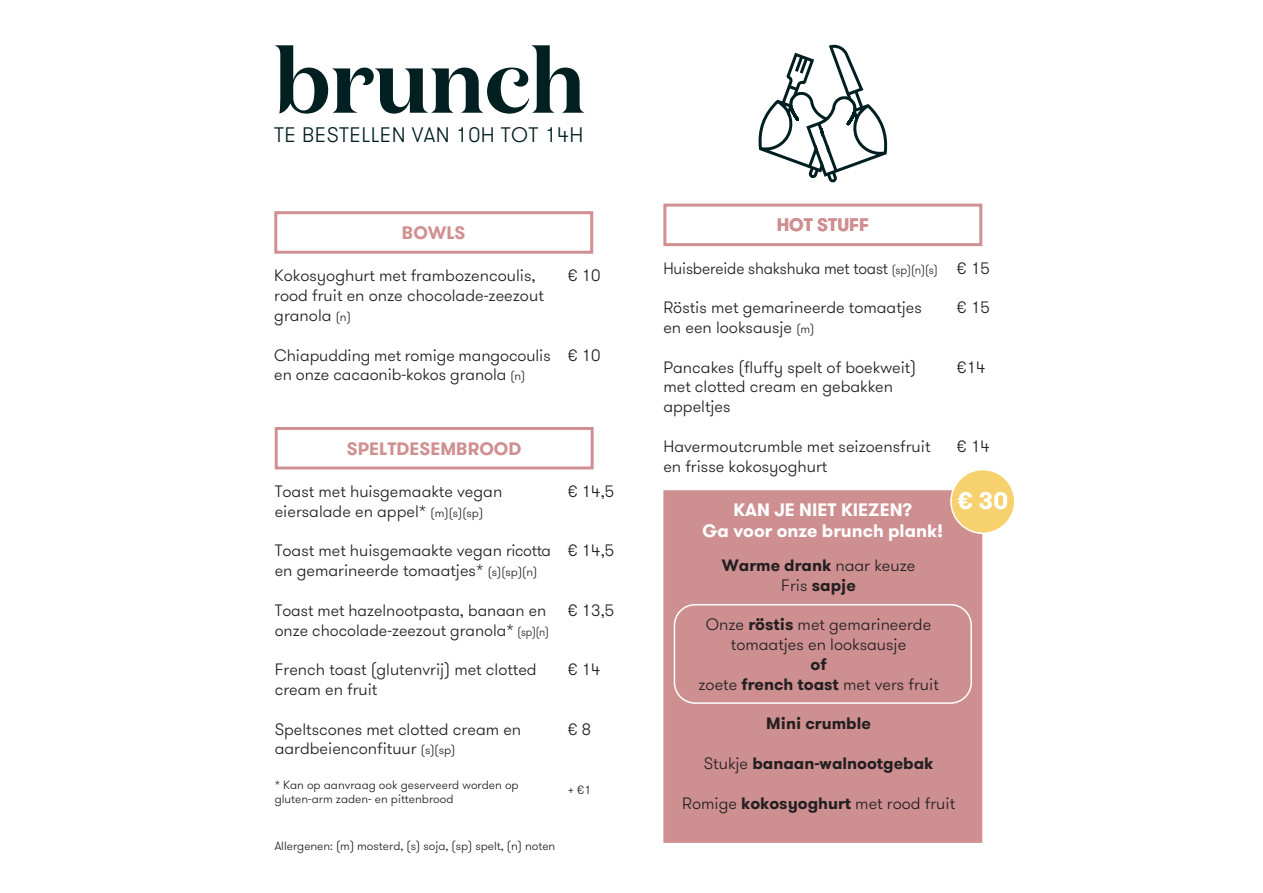
<style>
.page{position:relative;width:1263px;height:893px;background:#fff}
.page>*{position:absolute;margin:0;border:0;box-sizing:border-box;transform-origin:0 0}
.t1{font:600 90px "Domaine Disp";color:#022022}
.t2{font:700 24px "GT Walsheim";color:#fff}
.t3{font:300 21px "GT Walsheim";letter-spacing:.02em;color:#022022}
.t4{font:700 18px/21.6px "GT Walsheim";color:#fff;text-align:center}
.t5{font:700 18px "GT Walsheim";color:#d09092}
.t6{font:300 16.5px/19.8px "GT Walsheim";color:#231f20}
.t7{font:700 16.5px/19.8px "GT Walsheim";color:#231f20;text-align:center}
.t8{font:300 16.5px "GT Walsheim";color:#231f20;scale:.95 1}
.t9{font:300 12px/14.4px "GT Walsheim";color:#231f20}
.s1{font-size:12px}
.s2{font-weight:300}
.s3{font-weight:700}
</style>
<div class="page">
<div style="left:274px;top:211px;width:319px;height:43px;border:3px solid #d09092"></div>
<div style="left:275px;top:427px;width:319px;height:42px;border:3px solid #d09092"></div>
<svg style="left:758px;top:44px;width:130px;height:139px"></svg>
<div style="left:663px;top:204px;width:319px;height:42px;border:3px solid #d09092"></div>
<div style="left:663px;top:490px;width:319px;height:353px;background:#ce8f91;border:3px solid #d09092"></div>
<div style="left:674px;top:604px;width:298px;height:100px;border:2px solid #fff;border-radius:21px"></div>
<div style="left:951px;top:469px;width:64px;height:64px;background:#f7d16d;border-radius:50%"></div>
<div style="left:950px;top:469px;width:65px;height:65px;border:2px solid #fff;border-radius:50%"></div>
<h1 class="t1" style="left:274px;top:23px;width:313px">brunch</h1>
<p class="t3" style="left:274px;top:122px;width:311px">TE BESTELLEN VAN 10H TOT 14H</p>
<p class="t5" style="left:402px;top:221px;width:65px">BOWLS</p>
<p class="t6" style="left:274px;top:266px;width:271px">Kokosyoghurt met frambozencoulis, rood fruit en onze chocolade-zeezout granola <span class="s1">(n)</span></p>
<p class="t6" style="left:274px;top:345px;width:278px">Chiapudding met romige mangocoulis en onze cacaonib-kokos granola <span class="s1">(n)</span></p>
<p class="t6" style="left:568px;top:266px;width:35px">€ 10</p>
<p class="t6" style="left:568px;top:345px;width:35px">€ 10</p>
<p class="t5" style="left:347px;top:437px;width:176px">SPELTDESEMBROOD</p>
<p class="t6" style="left:275px;top:481px;width:229px">Toast met huisgemaakte vegan eiersalade en appel* <span class="s1">(m)(s)(sp)</span></p>
<p class="t6" style="left:275px;top:541px;width:278px">Toast met huisgemaakte vegan ricotta en gemarineerde tomaatjes* <span class="s1">(s)(sp)(n)</span></p>
<p class="t6" style="left:275px;top:600px;width:276px">Toast met hazelnootpasta, banaan en onze chocolade-zeezout granola* <span class="s1">(sp)(n)</span></p>
<p class="t6" style="left:275px;top:659px;width:263px">French toast (glutenvrij) met clotted cream en fruit</p>
<p class="t6" style="left:275px;top:719px;width:248px">Speltscones met clotted cream en aardbeienconfituur <span class="s1">(s)(sp)</span></p>
<p class="t9" style="left:275px;top:777px;width:246px">* Kan op aanvraag ook geserveerd worden op gluten-arm zaden- en pittenbrood</p>
<p class="t6" style="left:568px;top:481px;width:48px">€ 14,5</p>
<p class="t6" style="left:568px;top:541px;width:48px">€ 14,5</p>
<p class="t6" style="left:568px;top:600px;width:48px">€ 13,5</p>
<p class="t6" style="left:568px;top:659px;width:35px">€ 14</p>
<p class="t6" style="left:568px;top:719px;width:25px">€ 8</p>
<p class="t9" style="left:568px;top:782px;width:25px">+ €1</p>
<p class="t9" style="left:275px;top:839px;width:282px">Allergenen: (m) mosterd, (s) soja, (sp) spelt, (n) noten</p>
<p class="t5" style="left:777px;top:213px;width:94px">HOT STUFF</p>
<p class="t8" style="left:663px;top:258px;width:290px">Huisbereide shakshuka met toast <span class="s1">(sp)(n)(s)</span></p>
<p class="t6" style="left:663px;top:297px;width:260px">Röstis met gemarineerde tomaatjes en een looksausje <span class="s1">(m)</span></p>
<p class="t6" style="left:663px;top:357px;width:254px">Pancakes (fluffy spelt of boekweit) met clotted cream en gebakken appeltjes</p>
<p class="t6" style="left:663px;top:436px;width:269px">Havermoutcrumble met seizoensfruit en frisse kokosyoghurt</p>
<p class="t6" style="left:957px;top:258px;width:35px">€ 15</p>
<p class="t6" style="left:957px;top:297px;width:35px">€ 15</p>
<p class="t6" style="left:957px;top:357px;width:30px">€14</p>
<p class="t6" style="left:957px;top:436px;width:35px">€ 14</p>
<h2 class="t2" style="left:958px;top:485px;width:52px">€ 30</h2>
<p class="t4" style="left:702px;top:498px;width:242px">KAN JE NIET KIEZEN?<br>Ga voor onze brunch plank!</p>
<p class="t7" style="left:722px;top:555px;width:195px">Warme drank <span class="s2">naar keuze<br>Fris</span> sapje</p>
<p class="t6" style="left:706px;top:615px;width:227px;text-align:center">Onze <span class="s3">röstis</span> met gemarineerde tomaatjes en looksausje</p>
<p class="t6" style="left:698px;top:654px;width:242px;text-align:center"><span class="s3">of<br></span>zoete <span class="s3">french toast</span> met vers fruit</p>
<p class="t7" style="left:766px;top:713px;width:106px">Mini crumble</p>
<p class="t7" style="left:704px;top:753px;width:231px"><span class="s2">Stukje</span> banaan-walnootgebak</p>
<p class="t6" style="left:682px;top:793px;width:274px">Romige <span class="s3">kokosyoghurt</span> met rood fruit</p>
</div>
